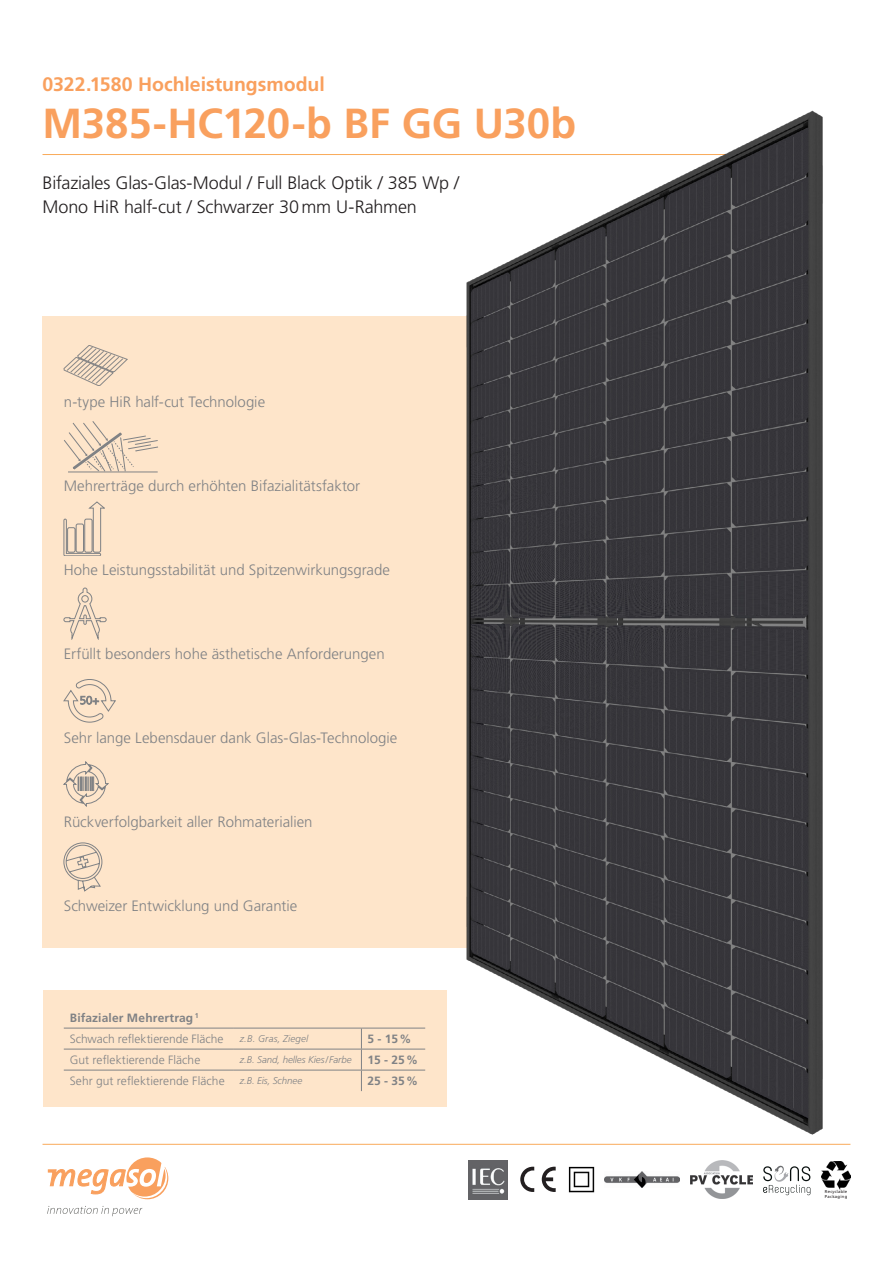
<style>
.page{position:relative;width:893px;height:1263px;background:#fff}
.page>*{position:absolute;margin:0;border:0;box-sizing:border-box;transform-origin:0 0}
.Front_Titel_gross{font:700 42px "Frutiger LT Std";letter-spacing:-.005em;color:#f9a05e}
.Front_Titel_klein{font:700 19.5px "Frutiger LT Std";color:#f9a05e}
.Front_Untertitel{font:300 18px "Frutiger LT Std";letter-spacing:-.01em;color:#231f20}
.Front_Highlights{font:300 15px "Frutiger LT Std";color:#808285}
.t1{font:300 12px "Frutiger LT Std";letter-spacing:.005em;color:#808285}
.t2{font:700 12px "Frutiger LT Std";letter-spacing:.01em;color:#808285}
.t3{font:300 11.4px "Frutiger LT Std";color:#6c6d70}
.t4{font:italic 300 9.75px "Frutiger LT Std";letter-spacing:-.01em;color:#808285}
.t5{font:italic 300 9.75px "Frutiger LT Std";letter-spacing:.015em;color:#808285}
.t6{font:4.2px/4.9px "Frutiger LT Std";letter-spacing:.05em;color:#231f20}
</style>
<div class="page">
<hr style="left:43px;top:154px;width:744px;height:1px;background:#f9aa5a">
<svg style="left:48px;top:1157px;width:120px;height:42px"></svg>
<svg style="left:47px;top:1206px;width:95px;height:10px"></svg>
<hr style="left:43px;top:1144px;width:807px;height:1px;background:#f9aa5a">
<div style="left:43px;top:316px;width:680px;height:631px;background:#fee5ca"></div>
<img style="left:469px;top:1160px;width:38px;height:39px">
<svg style="left:542px;top:1167px;width:14px;height:25px"></svg>
<svg style="left:520px;top:1167px;width:14px;height:25px"></svg>
<img style="left:568px;top:1166px;width:27px;height:27px">
<img style="left:822px;top:1161px;width:28px;height:28px">
<img style="left:604px;top:1172px;width:75px;height:16px">
<img style="left:690px;top:1160px;width:62px;height:39px">
<svg style="left:763px;top:1166px;width:47px;height:29px"></svg>
<div style="left:43px;top:990px;width:403px;height:117px;background:#fee5ca"></div>
<hr style="left:64px;top:1049px;width:170px;height:1px;background:#808285">
<hr style="left:234px;top:1049px;width:127px;height:1px;background:#808285">
<hr style="left:361px;top:1049px;width:64px;height:1px;background:#808285">
<hr style="left:64px;top:1070px;width:170px;height:1px;background:#808285">
<hr style="left:234px;top:1070px;width:127px;height:1px;background:#808285">
<hr style="left:361px;top:1070px;width:64px;height:1px;background:#808285">
<svg style="left:361px;top:1029px;width:1px;height:62px"></svg>
<hr style="left:64px;top:1028px;width:170px;height:1px;background:#808285">
<hr style="left:234px;top:1028px;width:127px;height:1px;background:#808285">
<hr style="left:361px;top:1028px;width:64px;height:1px;background:#808285">
<svg style="left:64px;top:345px;width:64px;height:41px"></svg>
<svg style="left:64px;top:502px;width:41px;height:54px"></svg>
<svg style="left:64px;top:762px;width:44px;height:44px"></svg>
<svg style="left:64px;top:843px;width:38px;height:48px"></svg>
<svg style="left:64px;top:421px;width:94px;height:51px"></svg>
<hr style="left:68px;top:472px;width:90px;height:1px;background:#808285">
<svg style="left:64px;top:588px;width:42px;height:51px"></svg>
<svg style="left:64px;top:679px;width:51px;height:43px"></svg>
<img style="left:425px;top:110px;width:425px;height:1034px">
<p class="Front_Titel_klein" style="left:43px;top:73px;width:284px">0322.1580 Hochleistungsmodul</p>
<p class="Front_Titel_gross" style="left:43px;top:99px;width:535px">M385-HC120-b BF GG U30b</p>
<p class="Front_Untertitel" style="left:43px;top:173px;width:418px">Bifaziales Glas-Glas-Modul / Full Black Optik / 385 Wp /</p>
<p class="Front_Untertitel" style="left:43px;top:197px;width:376px">Mono HiR half-cut / Schwarzer 30mm U-Rahmen</p>
<p class="Front_Highlights" style="left:64px;top:393px;width:203px">n-type HiR half-cut Technologie</p>
<p class="Front_Highlights" style="left:64px;top:477px;width:298px">Mehrerträge durch erhöhten Bifazialitätsfaktor</p>
<p class="Front_Highlights" style="left:64px;top:561px;width:328px">Hohe Leistungsstabilität und Spitzenwirkungsgrade</p>
<p class="Front_Highlights" style="left:64px;top:645px;width:322px">Erfüllt besonders hohe ästhetische Anforderungen</p>
<p class="t3" style="left:80px;top:694px;width:21px">50+</p>
<p class="Front_Highlights" style="left:64px;top:729px;width:335px">Sehr lange Lebensdauer dank Glas-Glas-Technologie</p>
<p class="Front_Highlights" style="left:64px;top:813px;width:250px">Rückverfolgbarkeit aller Rohmaterialien</p>
<p class="Front_Highlights" style="left:64px;top:897px;width:235px">Schweizer Entwicklung und Garantie</p>
<p class="t2" style="left:70px;top:1011px;width:130px">Bifazialer Mehrertrag <sup>1</sup></p>
<p class="t1" style="left:70px;top:1032px;width:155px">Schwach reflektierende Fläche</p>
<p class="t5" style="left:240px;top:1033px;width:70px">z.B. Gras, Ziegel</p>
<p class="t2" style="left:367px;top:1032px;width:46px">5 - 15%</p>
<p class="t1" style="left:70px;top:1053px;width:132px">Gut reflektierende Fläche</p>
<p class="t4" style="left:240px;top:1054px;width:113px">z.B. Sand, helles Kies/Farbe</p>
<p class="t2" style="left:367px;top:1053px;width:52px">15 - 25%</p>
<p class="t1" style="left:70px;top:1074px;width:156px">Sehr gut reflektierende Fläche</p>
<p class="t4" style="left:240px;top:1075px;width:64px">z.B. Eis, Schnee</p>
<p class="t2" style="left:367px;top:1074px;width:52px">25 - 35%</p>
<p class="t6" style="left:825px;top:1189px;width:24px">Recyclable<br>Packaging</p>
</div>
